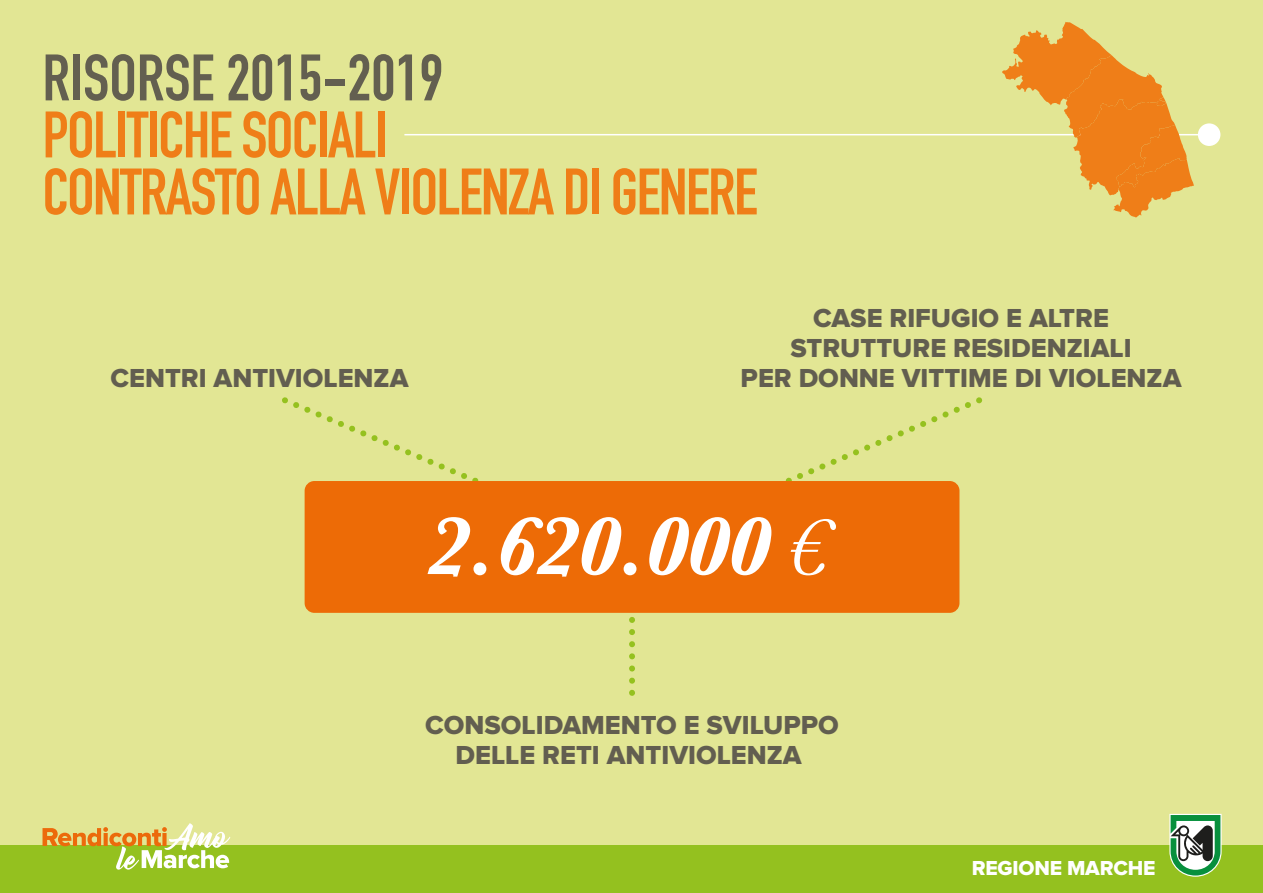
<style>
.page{position:relative;width:1263px;height:893px;background:#e2e694}
.page>*{position:absolute;margin:0;border:0;box-sizing:border-box;transform-origin:0 0}
.t1{font:italic 700 84px "Baskerville";letter-spacing:-.03em;color:#fff}
.t2{font:64.5px/57px "DIN Engschrift Std";letter-spacing:-.025em;color:#ef7e18}
.t3{font:64.5px "DIN Engschrift Std";color:#635f50}
.t4{font:27px/30px "Proxima Nova Extrabld";color:#625e50;text-align:center}
.t5{font:21px "Proxima Nova Extrabld";letter-spacing:-.01em;color:#fff}
.s1{font-weight:400}
</style>
<div class="page">
<div style="left:0;top:846px;width:1263px;height:47px;background:#94c11f"></div>
<svg style="left:1168px;top:813px;width:55px;height:64px;background:#7da97c"></svg>
<svg style="left:43px;top:823px;width:187px;height:47px"></svg>
<hr style="left:404px;top:134px;width:806px;height:1px;background:#fff">
<div style="left:1198px;top:123px;width:22px;height:23px;background:#fff;border-radius:50%"></div>
<svg style="left:1002px;top:22px;width:192px;height:196px"></svg>
<svg style="left:629px;top:617px;width:6px;height:78px"></svg>
<svg style="left:282px;top:397px;width:197px;height:158px"></svg>
<svg style="left:785px;top:397px;width:198px;height:158px"></svg>
<div style="left:305px;top:481px;width:654px;height:132px;background:#ed6b06;border-radius:10px"></div>
<h2 class="t3" style="left:43px;top:40px;width:402px">RISORSE 2015-2019</h2>
<h2 class="t2" style="left:43px;top:107px;width:717px">POLITICHE SOCIALI<br>CONTRASTO ALLA VIOLENZA DI GENERE</h2>
<p class="t4" style="left:110px;top:364px;width:300px">CENTRI ANTIVIOLENZA</p>
<p class="t4" style="left:741px;top:304px;width:442px">CASE RIFUGIO E ALTRE<br>STRUTTURE RESIDENZIALI<br>PER DONNE VITTIME DI VIOLENZA</p>
<h1 class="t1" style="left:426px;top:488px;width:403px">2.620.000 <span class="s1">€</span></h1>
<p class="t4" style="left:425px;top:711px;width:415px">CONSOLIDAMENTO E SVILUPPO<br>DELLE RETI ANTIVIOLENZA</p>
<p class="t5" style="left:972px;top:858px;width:185px">REGIONE MARCHE</p>
</div>
